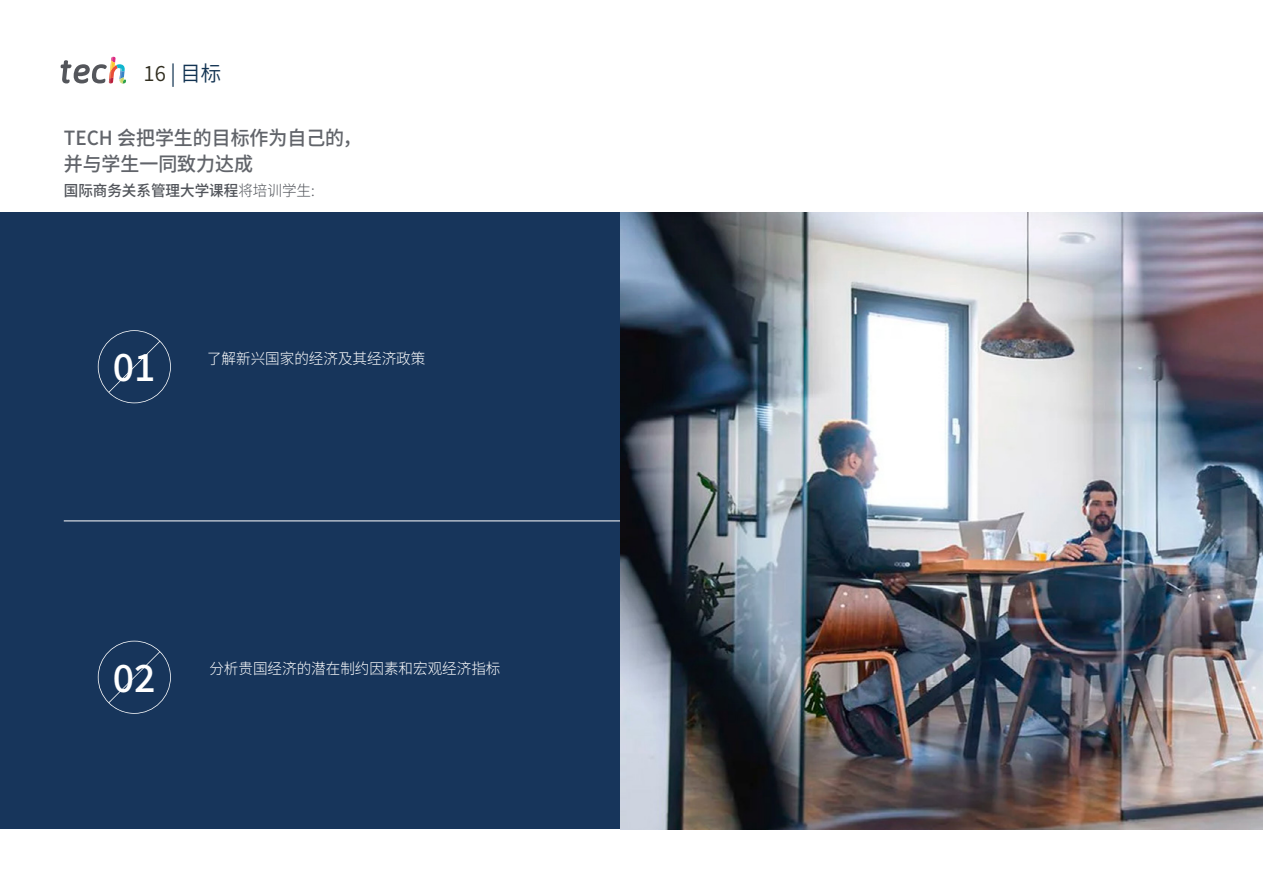
<style>
.page{position:relative;width:1263px;height:893px;background:#fff}
.page>*{position:absolute;margin:0;border:0;box-sizing:border-box;transform-origin:0 0}
.t1{font:500 37.5px "Source Han Sans CN";color:#fff}
.t2{font:21px "Source Han Sans CN";color:#123352}
.t3{font:500 19.5px/25.5px "Source Han Sans CN";color:#61646a}
.t4{font:300 15px "Source Han Sans CN";color:#fff}
.t5{font:500 15px "Source Han Sans CN";color:#52555b}
.s1{color:#312e20}
.s2{font-weight:300}
</style>
<div class="page">
<div style="left:0;top:213px;width:621px;height:616px;background:#17355b"></div>
<svg style="left:98px;top:330px;width:73px;height:73px"></svg>
<svg style="left:98px;top:641px;width:73px;height:73px"></svg>
<hr style="left:64px;top:521px;width:1199px;height:1px;background:#fff">
<img style="left:621px;top:213px;width:642px;height:616px">
<svg style="left:61px;top:57px;width:65px;height:27px"></svg>
<h2 class="t2" style="left:144px;top:61px;width:79px"><span class="s1">16</span> | 目标</h2>
<h3 class="t3" style="left:64px;top:126px;width:300px">TECH 会把学生的目标作为自己的，并与学生一同致力达成</h3>
<p class="t5" style="left:64px;top:182px;width:252px">国际商务关系管理大学课程<span class="s2">将培训学生:</span></p>
<h1 class="t1" style="left:113px;top:346px;width:44px">01</h1>
<p class="t4" style="left:207px;top:350px;width:220px">了解新兴国家的经济及其经济政策</p>
<h1 class="t1" style="left:113px;top:657px;width:44px">02</h1>
<p class="t4" style="left:209px;top:660px;width:292px">分析贵国经济的潜在制约因素和宏观经济指标</p>
</div>
